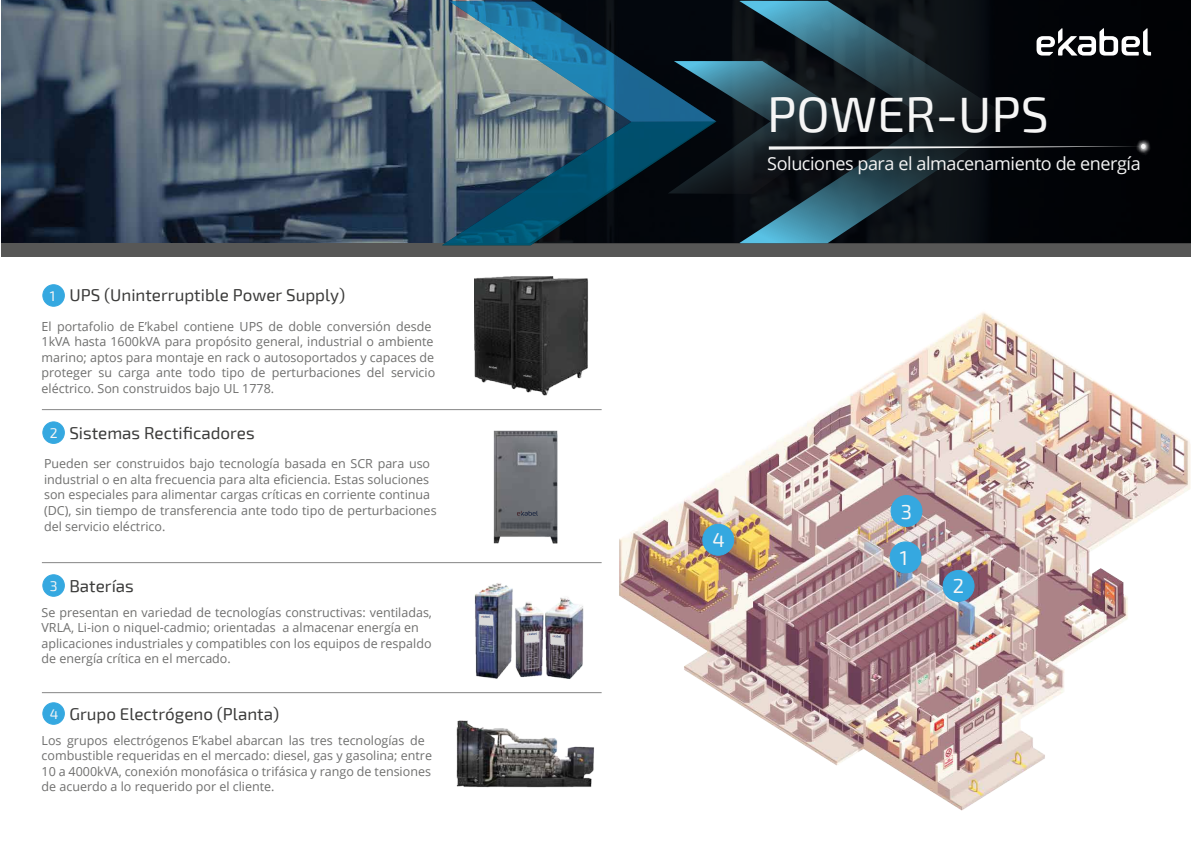
<style>
.page{position:relative;width:1191px;height:842px;background:#fff}
.page>*{position:absolute;margin:0;border:0;box-sizing:border-box;transform-origin:0 0}
.t1{font:49.7px "Exo 2";color:#f5f5f5}
.t2{font:20.1px "Exo 2";color:#f5f5f5}
.t3{font:18px "Open Sans";letter-spacing:-.025em;color:#f5f5f5}
.t4{font:17px "Exo 2";color:#3c3c3b}
.t5{font:12.5px/15.6px "Open Sans";color:#6f6f6e}
.s1{font-size:14px;color:#f5f5f5}
</style>
<div class="page">
<img style="left:530px;top:312px;width:661px;height:499px">
<div style="left:43px;top:285px;width:21px;height:21px;background:#35a8e0;border-radius:50%"></div>
<div style="left:42px;top:284px;width:23px;height:23px;border:1px solid #35a8e0;border-radius:50%"></div>
<div style="left:43px;top:422px;width:21px;height:21px;background:#35a8e0;border-radius:50%"></div>
<div style="left:42px;top:421px;width:23px;height:23px;border:1px solid #35a8e0;border-radius:50%"></div>
<hr style="left:42px;top:409px;width:559px;height:1px;background:#868686">
<div style="left:43px;top:575px;width:21px;height:21px;background:#35a8e0;border-radius:50%"></div>
<div style="left:42px;top:574px;width:23px;height:23px;border:1px solid #35a8e0;border-radius:50%"></div>
<hr style="left:42px;top:562px;width:559px;height:1px;background:#868686">
<hr style="left:42px;top:692px;width:559px;height:1px;background:#868686">
<svg style="left:1182px;top:443px;width:8px;height:47px"></svg>
<img style="left:493px;top:426px;width:69px;height:123px">
<div style="left:43px;top:703px;width:21px;height:21px;background:#35a8e0;border-radius:50%"></div>
<div style="left:42px;top:702px;width:23px;height:23px;border:1px solid #35a8e0;border-radius:50%"></div>
<img style="left:456px;top:708px;width:140px;height:85px">
<div style="left:890px;top:542px;width:31px;height:31px;background:#35a8e0;border-radius:50%"></div>
<div style="left:889px;top:541px;width:32px;height:32px;border:1px solid #35a8e0;border-radius:50%"></div>
<div style="left:891px;top:495px;width:31px;height:31px;background:#35a8e0;border-radius:50%"></div>
<div style="left:890px;top:495px;width:32px;height:32px;border:1px solid #35a8e0;border-radius:50%"></div>
<div style="left:703px;top:524px;width:30px;height:31px;background:#35a8e0;border-radius:50%"></div>
<div style="left:702px;top:524px;width:32px;height:32px;border:1px solid #35a8e0;border-radius:50%"></div>
<svg style="left:517px;top:511px;width:21px;height:5px"></svg>
<div style="left:943px;top:570px;width:31px;height:31px;background:#35a8e0;border-radius:50%"></div>
<div style="left:942px;top:570px;width:32px;height:32px;border:1px solid #35a8e0;border-radius:50%"></div>
<img style="left:474px;top:576px;width:110px;height:105px">
<svg style="left:479px;top:614px;width:14px;height:11px"></svg>
<svg style="left:550px;top:633px;width:14px;height:12px"></svg>
<svg style="left:524px;top:631px;width:15px;height:11px"></svg>
<img style="left:475px;top:276px;width:114px;height:130px">
<img style="left:479px;top:356px;width:27px;height:23px">
<svg style="left:489px;top:366px;width:8px;height:3px"></svg>
<img style="left:514px;top:365px;width:27px;height:22px">
<svg style="left:523px;top:375px;width:9px;height:2px"></svg>
<img style="left:1px;top:0;width:528px;height:243px">
<div style="left:1px;top:243px;width:1190px;height:14px;background:#575756"></div>
<div style="left:529px;top:0;width:662px;height:243px;background:#010205"></div>
<div style="left:1151px;top:107px;width:31px;height:79px;background:#010205"></div>
<svg style="left:442px;top:1px;width:709px;height:244px;background:#1f333d"></svg>
<p class="t4" style="left:50px;top:285px;width:297px"><span class="s1">1</span> UPS (Uninterruptible Power Supply)</p>
<p class="t5" style="left:42px;top:318px;width:395px">El portafolio de E’kabel contiene UPS de doble conversión desde 1kVA hasta 1600kVA para propósito general, industrial o ambiente marino; aptos para montaje en rack o autosoportados y capaces de proteger su carga ante todo tipo de perturbaciones del servicio eléctrico. Son construidos bajo UL 1778.</p>
<p class="t4" style="left:50px;top:423px;width:206px"><span class="s1">2</span> Sistemas Rectificadores</p>
<p class="t5" style="left:44px;top:455px;width:394px">Pueden ser construidos bajo tecnología basada en SCR para uso industrial o en alta frecuencia para alta eficiencia. Estas soluciones son especiales para alimentar cargas críticas en corriente continua (DC), sin tiempo de transferencia ante todo tipo de perturbaciones del servicio eléctrico.</p>
<p class="t4" style="left:50px;top:576px;width:86px"><span class="s1">3</span> Baterías</p>
<p class="t5" style="left:42px;top:604px;width:392px">Se presentan en variedad de tecnologías constructivas: ventiladas, VRLA, Li-ion o niquel-cadmio; orientadas a almacenar energía en aplicaciones industriales y compatibles con los equipos de respaldo de energía crítica en el mercado.</p>
<p class="t4" style="left:50px;top:704px;width:231px"><span class="s1">4</span> Grupo Electrógeno (Planta)</p>
<p class="t5" style="left:42px;top:732px;width:392px">Los grupos electrógenos E’kabel abarcan las tres tecnologías de combustible requeridas en el mercado: diesel, gas y gasolina; entre 10 a 4000kVA, conexión monofásica o trifásica y rango de tensiones de acuerdo a lo requerido por el cliente.</p>
<p class="t1" style="left:767px;top:85px;width:283px">POWER-UPS</p>
<p class="t3" style="left:767px;top:152px;width:375px">Soluciones para el almacenamiento de energía</p>
<p class="t2" style="left:712px;top:528px;width:14px">4</p>
<p class="t2" style="left:901px;top:500px;width:13px">3</p>
<p class="t2" style="left:900px;top:546px;width:10px">1</p>
<p class="t2" style="left:953px;top:575px;width:13px">2</p>
</div>
